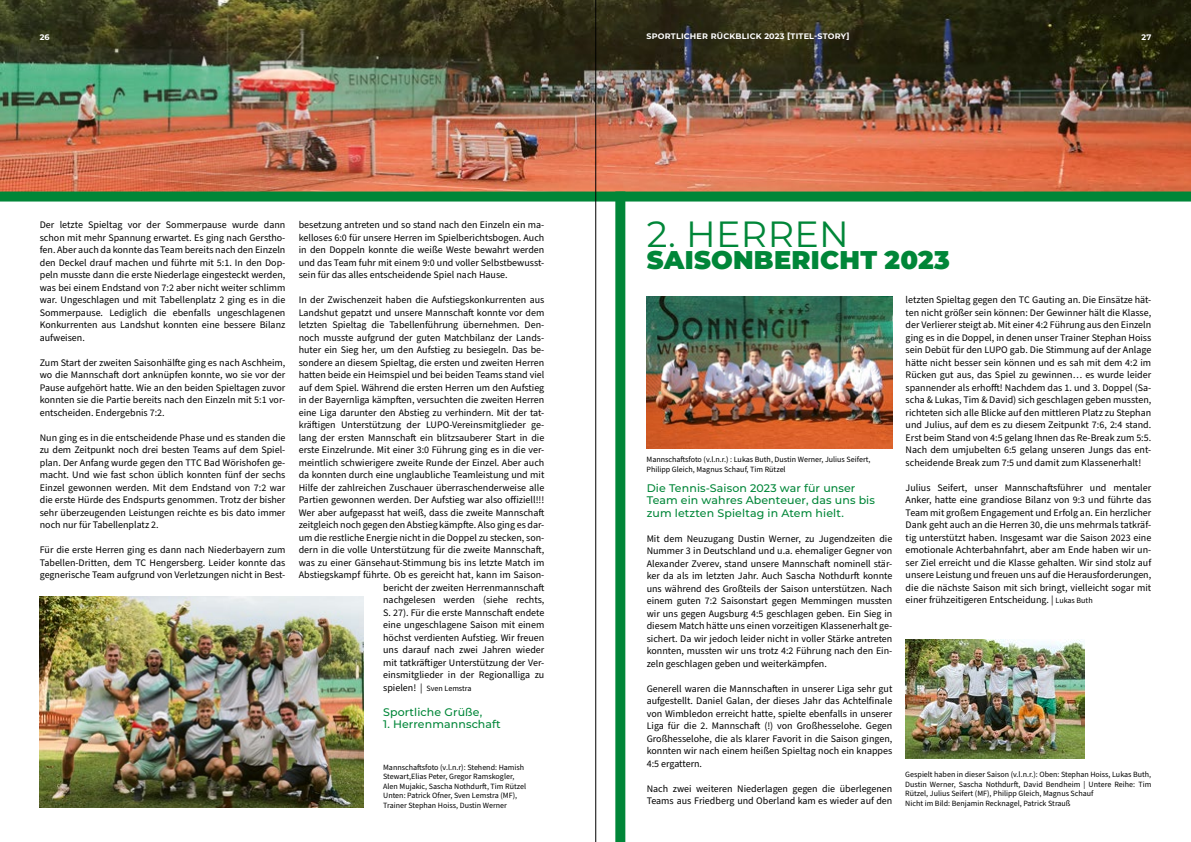
<style>
.page{position:relative;width:1191px;height:842px;background:#fff}
.page>*{position:absolute;margin:0;border:0;box-sizing:border-box;transform-origin:0 0}
.t1{font:36.5px "Montserrat";letter-spacing:.01em;color:#008638}
.t2{font:900 25.6px "Montserrat";letter-spacing:.01em;color:#008638}
.t3{font:500 11px/12.5px "Montserrat";letter-spacing:.01em;color:#008638}
.t4{font:10px/12.5px "Source Sans Pro";color:#000;text-align:justify}
.t5{font:8px/9.6px "Source Sans Pro";color:#000}
.t6{font:700 8px "Montserrat";letter-spacing:.025em;color:#fff}
.s1{font-size:10px}
.s2{font-size:8px}
</style>
<div class="page">
<img style="left:0;top:0;width:1191px;height:192px">
<img style="left:40px;top:597px;width:323px;height:211px">
<img style="left:646px;top:297px;width:246px;height:151px">
<div style="left:0;top:192px;width:1191px;height:10px;background:#008638"></div>
<img style="left:905px;top:639px;width:179px;height:120px">
<div style="left:615px;top:192px;width:10px;height:650px;background:#008638"></div>
<hr style="left:595px;top:0;width:1px;height:842px;background:#000">
<p class="t6" style="left:40px;top:31px;width:11px">26</p>
<p class="t6" style="left:646px;top:31px;width:204px">SPORTLICHER RÜCKBLICK 2023 [TITEL-STORY]</p>
<p class="t6" style="left:1141px;top:31px;width:11px">27</p>
<p class="t4" style="left:40px;top:219px;width:247px">Der letzte Spieltag vor der Sommerpause wurde dann schon mit mehr Spannung erwartet. Es ging nach Gerstho&shy;fen. Aber auch da konnte das Team bereits nach den Einzeln den Deckel drauf machen und führte mit 5:1. In den Dop&shy;peln musste dann die erste Niederlage eingesteckt werden, was bei einem Endstand von 7:2 aber nicht weiter schlimm war. Ungeschlagen und mit Tabellenplatz 2 ging es in die Sommerpause. Lediglich die ebenfalls ungeschlagenen Konkurrenten aus Landshut konnten eine bessere Bilanz aufweisen.</p>
<p class="t4" style="left:40px;top:356px;width:247px">Zum Start der zweiten Saisonhälfte ging es nach Aschheim, wo die Mannschaft dort anknüpfen konnte, wo sie vor der Pause aufgehört hatte. Wie an den beiden Spieltagen zuvor konnten sie die Partie bereits nach den Einzeln mit 5:1 vor&shy;entscheiden. Endergebnis 7:2.</p>
<p class="t4" style="left:40px;top:431px;width:247px">Nun ging es in die entscheidende Phase und es standen die zu dem Zeitpunkt noch drei besten Teams auf dem Spiel&shy;plan. Der Anfang wurde gegen den TTC Bad Wörishofen ge&shy;macht. Und wie fast schon üblich konnten fünf der sechs Einzel gewonnen werden. Mit dem Endstand von 7:2 war die erste Hürde des Endspurts genommen. Trotz der bisher sehr überzeugenden Leistungen reichte es bis dato immer noch nur für Tabellenplatz 2.</p>
<p class="t4" style="left:40px;top:544px;width:247px">Für die erste Herren ging es dann nach Niederbayern zum Tabellen-Dritten, dem TC Hengersberg. Leider konnte das gegnerische Team aufgrund von Verletzungen nicht in Best-</p>
<p class="t4" style="left:299px;top:219px;width:247px">besetzung antreten und so stand nach den Einzeln ein ma&shy;kelloses 6:0 für unsere Herren im Spielberichtsbogen. Auch in den Doppeln konnte die weiße Weste bewahrt werden und das Team fuhr mit einem 9:0 und voller Selbstbewusst&shy;sein für das alles entscheidende Spiel nach Hause.</p>
<p class="t4" style="left:299px;top:294px;width:247px;text-align:right">In der Zwischenzeit haben die Aufstiegskonkurrenten aus Landshut gepatzt und unsere Mannschaft konnte vor dem letzten Spieltag die Tabellenführung übernehmen. Den&shy;noch musste aufgrund der guten Matchbilanz der Lands&shy;huter ein Sieg her, um den Aufstieg zu besiegeln. Das be&shy;sondere an diesem Spieltag, die ersten und zweiten Herren hatten beide ein Heimspiel und bei beiden Teams stand viel auf dem Spiel. Während die ersten Herren um den Aufstieg in der Bayernliga kämpften, versuchten die zweiten Herren eine Liga darunter den Abstieg zu verhindern. Mit der tat&shy;kräftigen Unterstützung der LUPO-Vereinsmitglieder ge&shy;lang der ersten Mannschaft ein blitzsauberer Start in die erste Einzelrunde. Mit einer 3:0 Führung ging es in die ver&shy;meintlich schwierigere zweite Runde der Einzel. Aber auch da konnten durch eine unglaubliche Teamleistung und mit Hilfe der zahlreichen Zuschauer überraschenderweise alle Partien gewonnen werden. Der Aufstieg war also offiziell!!!<br>Wer aber aufgepasst hat weiß, dass die zweite Mannschaft zeitgleich noch gegen den Abstieg kämpfte. Also ging es dar&shy;um die restliche Energie nicht in die Doppel zu stecken, son&shy;dern in die volle Unterstützung für die zweite Mannschaft, was zu einer Gänsehaut-Stimmung bis ins letzte Match im Abstiegskampf führte. Ob es gereicht hat, kann im Saison&shy;bericht der zweiten Herrenmannschaft<br>nachgelesen werden (siehe rechts,<br>S. 27). Für die erste Mannschaft endete<br>eine ungeschlagene Saison mit einem<br>höchst verdienten Aufstieg. Wir freuen<br>uns darauf nach zwei Jahren wieder<br>mit tatkräftiger Unterstützung der Ver-<br>einsmitglieder in der Regionalliga zu</p>
<p class="t5" style="left:383px;top:683px;width:90px"><span class="s1">spielen! |</span> Sven Lemstra</p>
<p class="t3" style="left:383px;top:705px;width:100px">Sportliche Grüße,</p>
<p class="t3" style="left:383px;top:717px;width:119px">1. Herrenmannschaft</p>
<p class="t5" style="left:383px;top:762px;width:144px">Mannschaftsfoto (v.l.n.r): Stehend: Hamish Stewart,Elias Peter, Gregor Ramskogler, Alen Mujakic, Sascha Nothdurft, Tim Rützel Unten: Patrick Ofner, Sven Lemstra (MF), Trainer Stephan Hoiss, Dustin Werner</p>
<h1 class="t1" style="left:647px;top:209px;width:204px">2. HERREN</h1>
<h2 class="t2" style="left:647px;top:241px;width:304px">SAISONBERICHT 2023</h2>
<p class="t5" style="left:646px;top:455px;width:225px">Mannschaftsfoto (v.l.n.r.) : Lukas Buth, Dustin Werner, Julius Seifert,<br>Philipp Gleich, Magnus Schauf, Tim Rützel</p>
<p class="t3" style="left:646px;top:481px;width:230px">Die Tennis-Saison 2023 war für unser<br>Team ein wahres Abenteuer, das uns bis zum letzten Spieltag in Atem hielt.</p>
<p class="t4" style="left:646px;top:532px;width:247px">Mit dem Neuzugang Dustin Werner, zu Jugendzeiten die Nummer 3 in Deutschland und u.a. ehemaliger Gegner von Alexander Zverev, stand unsere Mannschaft nominell stär&shy;ker da als im letzten Jahr. Auch Sascha Nothdurft konnte uns während des Großteils der Saison unterstützen. Nach einem guten 7:2 Saisonstart gegen Memmingen mussten wir uns gegen Augsburg 4:5 geschlagen geben. Ein Sieg in diesem Match hätte uns einen vorzeitigen Klassenerhalt ge&shy;sichert. Da wir jedoch leider nicht in voller Stärke antreten konnten, mussten wir uns trotz 4:2 Führung nach den Ein&shy;zeln geschlagen geben und weiterkämpfen.</p>
<p class="t4" style="left:646px;top:682px;width:247px">Generell waren die Mannschaften in unserer Liga sehr gut aufgestellt. Daniel Galan, der dieses Jahr das Achtelfinale von Wimbledon erreicht hatte, spielte ebenfalls in unserer Liga für die 2. Mannschaft (!) von Großhesselohe. Gegen Großhesselohe, die als klarer Favorit in die Saison gingen, konnten wir nach einem heißen Spieltag noch ein knappes 4:5 ergattern.</p>
<p class="t4" style="left:646px;top:782px;width:247px">Nach zwei weiteren Niederlagen gegen die überlegenen<br>Teams aus Friedberg und Oberland kam es wieder auf den</p>
<p class="t4" style="left:905px;top:294px;width:247px">letzten Spieltag gegen den TC Gauting an. Die Einsätze hät&shy;ten nicht größer sein können: Der Gewinner hält die Klasse, der Verlierer steigt ab. Mit einer 4:2 Führung aus den Einzeln ging es in die Doppel, in denen unser Trainer Stephan Hoiss sein Debüt für den LUPO gab. Die Stimmung auf der Anlage hätte nicht besser sein können und es sah mit dem 4:2 im Rücken gut aus, das Spiel zu gewinnen… es wurde leider spannender als erhofft! Nachdem das 1. und 3. Doppel (Sa&shy;scha &amp; Lukas, Tim &amp; David) sich geschlagen geben mussten, richteten sich alle Blicke auf den mittleren Platz zu Stephan und Julius, auf dem es zu diesem Zeitpunkt 7:6, 2:4 stand.<br>Erst beim Stand von 4:5 gelang Ihnen das Re-Break zum 5:5.<br>Nach dem umjubelten 6:5 gelang unseren Jungs das ent&shy;scheidende Break zum 7:5 und damit zum Klassenerhalt!</p>
<p class="t4" style="left:905px;top:481px;width:247px">Julius Seifert, unser Mannschaftsführer und mentaler Anker, hatte eine grandiose Bilanz von 9:3 und führte das Team mit großem Engagement und Erfolg an. Ein herzlicher Dank geht auch an die Herren 30, die uns mehrmals tatkräf&shy;tig unterstützt haben. Insgesamt war die Saison 2023 eine emotionale Achterbahnfahrt, aber am Ende haben wir un&shy;ser Ziel erreicht und die Klasse gehalten. Wir sind stolz auf unsere Leistung und freuen uns auf die Herausforderungen, die die nächste Saison mit sich bringt, vielleicht sogar mit einer frühzeitigeren Entscheidung. | <span class="s2">Lukas Buth</span></p>
<p class="t5" style="left:905px;top:770px;width:247px">Gespielt haben in dieser Saison (v.l.n.r.): Oben: Stephan Hoiss, Lukas Buth, Dustin Werner, Sascha Nothdurft, David Bendheim | Untere Reihe: Tim Rützel, Julius Seifert (MF), Philipp Gleich, Magnus Schauf<br>Nicht im Bild: Benjamin Recknagel, Patrick Strauß</p>
</div>
